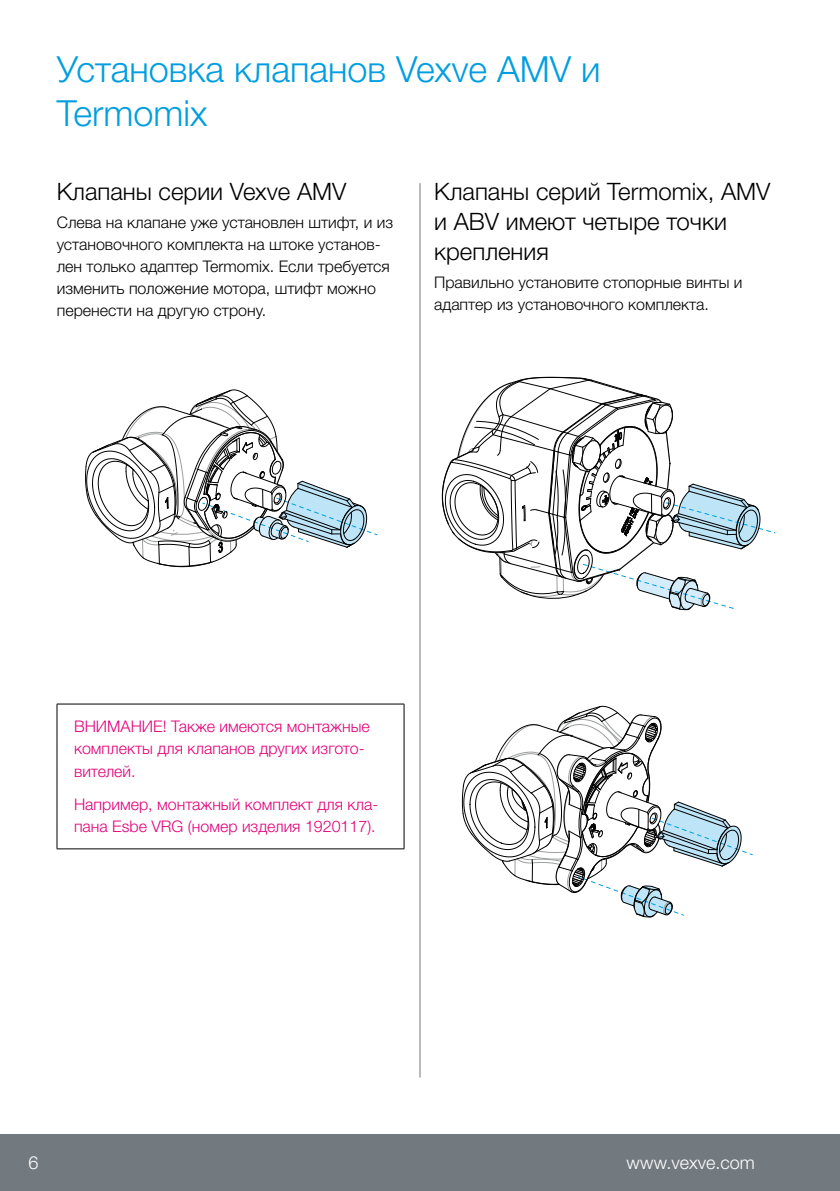
<style>
.page{position:relative;width:840px;height:1191px;background:#fff}
.page>*{position:absolute;margin:0;border:0;box-sizing:border-box;transform-origin:0 0}
.t1{font:300 36px/44px "Helvetica Neue LTW1 G";color:#009ee0}
.t2{font:300 24px/30px "Helvetica Neue LTW1 G";color:#000}
.t3{font:300 18px "Helvetica Neue LTW1 G";color:#fff}
.t4{font:300 16px/22px "Helvetica Neue LTW1 G";color:#000}
.t5{font:300 16px/22px "Helvetica Neue LTW1 G";color:#e2007a}
</style>
<div class="page">
<hr style="left:419px;top:183px;width:1px;height:894px;background:#72797f">
<svg style="left:85px;top:389px;width:293px;height:179px"></svg>
<svg style="left:461px;top:705px;width:292px;height:213px"></svg>
<svg style="left:441px;top:376px;width:334px;height:235px"></svg>
<hr style="left:57px;top:703px;width:347px;height:1px;background:#000">
<hr style="left:57px;top:704px;width:1px;height:144px;background:#000">
<hr style="left:403px;top:704px;width:1px;height:144px;background:#000">
<hr style="left:57px;top:848px;width:347px;height:1px;background:#000">
<div style="left:0;top:1134px;width:839px;height:57px;background:#72797f"></div>
<hr style="left:839px;top:1134px;width:1px;height:57px;background:#72797f">
<h1 class="t1" style="left:57px;top:47px;width:545px">Установка клапанов Vexve AMV и<br>Termomix</h1>
<h2 class="t2" style="left:57px;top:177px;width:291px">Клапаны серии Vexve AMV</h2>
<p class="t4" style="left:57px;top:211px;width:338px">Слева на клапане уже установлен штифт, и из установочного комплекта на штоке установ&shy;лен только адаптер Termomix. Если требуется изменить положение мотора, штифт можно перенести на другую строну.</p>
<h2 class="t2" style="left:434px;top:177px;width:337px">Клапаны серий Termomix, AMV и ABV имеют четыре точки крепления</h2>
<p class="t4" style="left:434px;top:271px;width:309px">Правильно установите стопорные винты и адаптер из установочного комплекта.</p>
<p class="t5" style="left:74px;top:715px;width:297px">ВНИМАНИЕ! Также имеются монтажные комплекты для клапанов других изгото&shy;вителей.</p>
<p class="t5" style="left:74px;top:793px;width:305px">Например, монтажный комплект для кла&shy;пана Esbe VRG (номер изделия 1920117).</p>
<p class="t3" style="left:28px;top:1151px;width:12px">6</p>
<p class="t3" style="left:626px;top:1151px;width:130px">www.vexve.com</p>
</div>
